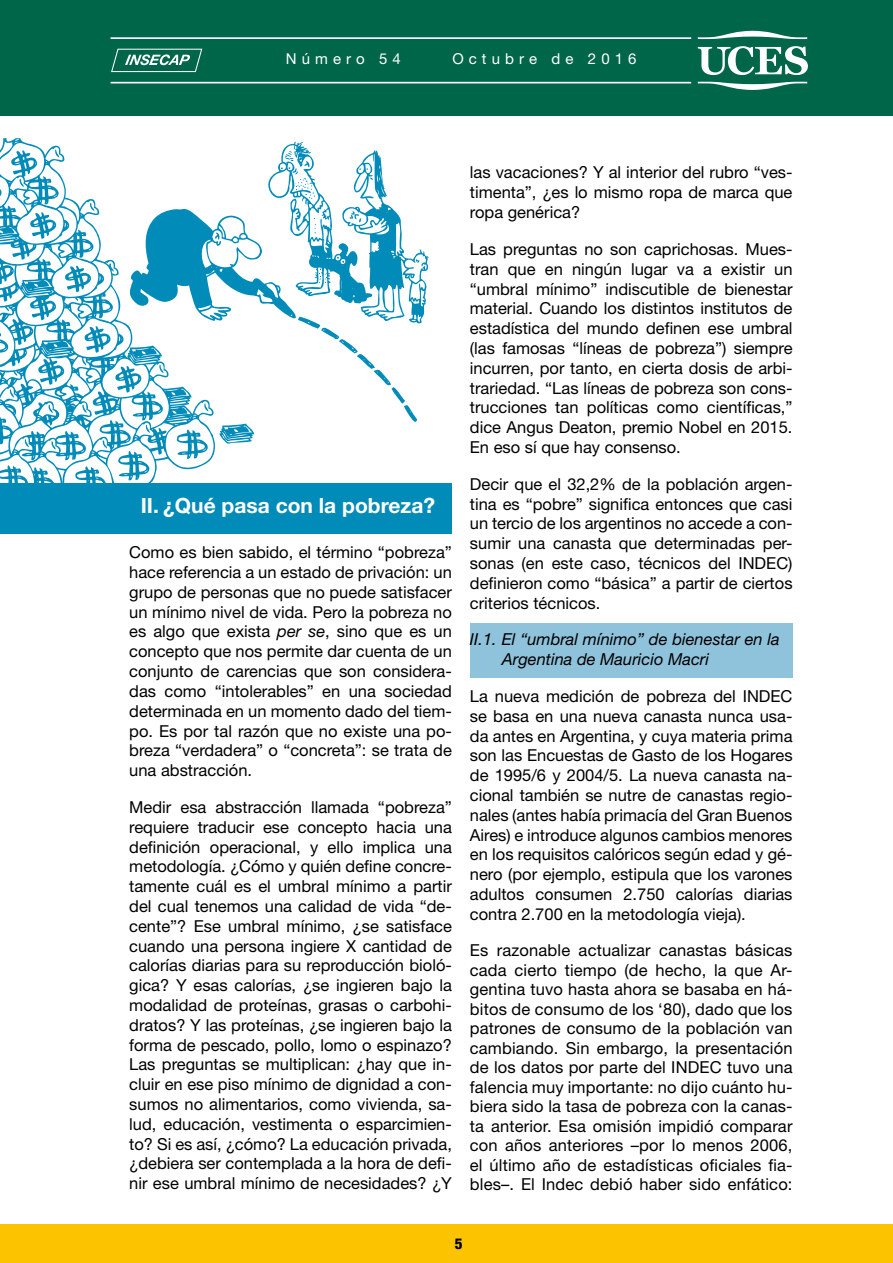
<style>
.page{position:relative;width:893px;height:1263px;background:#fff}
.page>*{position:absolute;margin:0;border:0;box-sizing:border-box;transform-origin:0 0}
.t1{font:700 21px "Helvetica Neue LT Std";color:#fff}
.t2{font:16.5px/19.8px "Helvetica Neue LT Std";color:#000;text-align:justify}
.t3{font:italic 16.5px/19.8px "Helvetica Neue LT Std";color:#000}
.t4{font:15px "Helvetica Neue LT Std";letter-spacing:.34em;color:#fff}
.t5{font:800 condensed 15px "Helvetica Neue LT Std";color:#000}
.s1{font-style:italic}
</style>
<div class="page">
<div style="left:0;top:0;width:893px;height:116px;background:#00664a"></div>
<div style="left:0;top:1225px;width:893px;height:38px;background:#fcc400"></div>
<svg style="left:111px;top:49px;width:91px;height:23px"></svg>
<svg style="left:698px;top:82px;width:109px;height:8px"></svg>
<svg style="left:698px;top:31px;width:109px;height:8px"></svg>
<svg style="left:698px;top:46px;width:110px;height:29px"></svg>
<hr style="left:111px;top:37px;width:580px;height:2px;background:#fff">
<hr style="left:111px;top:82px;width:580px;height:1px;background:#fff">
<div style="left:470px;top:623px;width:322px;height:54px;background:#8fc2db"></div>
<div style="left:0;top:483px;width:452px;height:51px;background:#008bb9"></div>
<svg style="left:0;top:138px;width:65px;height:345px"></svg>
<svg style="left:65px;top:142px;width:364px;height:341px"></svg>
<svg style="left:55px;top:150px;width:4px;height:8px"></svg>
<svg style="left:30px;top:212px;width:26px;height:27px"></svg>
<svg style="left:51px;top:441px;width:5px;height:8px"></svg>
<svg style="left:47px;top:405px;width:6px;height:8px"></svg>
<svg style="left:0;top:465px;width:28px;height:18px"></svg>
<svg style="left:24px;top:439px;width:5px;height:8px"></svg>
<svg style="left:19px;top:179px;width:5px;height:8px"></svg>
<svg style="left:9px;top:389px;width:5px;height:9px"></svg>
<svg style="left:0;top:189px;width:2px;height:7px"></svg>
<svg style="left:0;top:333px;width:9px;height:20px"></svg>
<p class="t4" style="left:286px;top:50px;width:117px">Número 54</p>
<p class="t4" style="left:452px;top:50px;width:186px">Octubre de 2016</p>
<p class="t1" style="left:141px;top:492px;width:296px">II. ¿Qué pasa con la pobreza?</p>
<p class="t2" style="left:129px;top:542px;width:324px">Como es bien sabido, el término “pobreza” hace referencia a un estado de privación: un grupo de personas que no puede satisfacer un mínimo nivel de vida. Pero la pobreza no es algo que exista <span class="s1">per se</span>, sino que es un concepto que nos permite dar cuenta de un conjunto de carencias que son considera&shy;das como “intolerables” en una sociedad determinada en un momento dado del tiem&shy;po. Es por tal razón que no existe una po&shy;breza “verdadera” o “concreta”: se trata de una abstracción.</p>
<p class="t2" style="left:129px;top:797px;width:324px">Medir esa abstracción llamada “pobreza” requiere traducir ese concepto hacia una definición operacional, y ello implica una metodología. ¿Cómo y quién define concre&shy;tamente cuál es el umbral mínimo a partir del cual tenemos una calidad de vida “de&shy;cente”? Ese umbral mínimo, ¿se satisface cuando una persona ingiere X cantidad de calorías diarias para su reproducción bioló&shy;gica? Y esas calorías, ¿se ingieren bajo la modalidad de proteínas, grasas o carbohi&shy;dratos? Y las proteínas, ¿se ingieren bajo la forma de pescado, pollo, lomo o espinazo?<br>Las preguntas se multiplican: ¿hay que in&shy;cluir en ese piso mínimo de dignidad a con&shy;sumos no alimentarios, como vivienda, sa&shy;lud, educación, vestimenta o esparcimien&shy;to? Si es así, ¿cómo? La educación privada, ¿debiera ser contemplada a la hora de defi&shy;nir ese umbral mínimo de necesidades? ¿Y</p>
<p class="t2" style="left:470px;top:162px;width:324px">las vacaciones? Y al interior del rubro “ves&shy;timenta”, ¿es lo mismo ropa de marca que ropa genérica?</p>
<p class="t2" style="left:470px;top:239px;width:324px">Las preguntas no son caprichosas. Mues&shy;tran que en ningún lugar va a existir un “umbral mínimo” indiscutible de bienestar material. Cuando los distintos institutos de estadística del mundo definen ese umbral (las famosas “líneas de pobreza”) siempre incurren, por tanto, en cierta dosis de arbi&shy;trariedad. “Las líneas de pobreza son cons&shy;trucciones tan políticas como científicas,” dice Angus Deaton, premio Nobel en 2015.<br>En eso sí que hay consenso.</p>
<p class="t2" style="left:470px;top:474px;width:324px">Decir que el 32,2% de la población argen&shy;tina es “pobre” significa entonces que casi un tercio de los argentinos no accede a con&shy;sumir una canasta que determinadas per&shy;sonas (en este caso, técnicos del INDEC) definieron como “básica” a partir de ciertos criterios técnicos.</p>
<p class="t3" style="left:502px;top:629px;width:279px;text-indent:-32px">II.1. El “umbral mínimo” de bienestar en la<br>Argentina de Mauricio Macri</p>
<p class="t2" style="left:470px;top:686px;width:324px">La nueva medición de pobreza del INDEC se basa en una nueva canasta nunca usa&shy;da antes en Argentina, y cuya materia prima son las Encuestas de Gasto de los Hogares de 1995/6 y 2004/5. La nueva canasta na&shy;cional también se nutre de canastas regio&shy;nales (antes había primacía del Gran Buenos Aires) e introduce algunos cambios menores en los requisitos calóricos según edad y gé&shy;nero (por ejemplo, estipula que los varones adultos consumen 2.750 calorías diarias contra 2.700 en la metodología vieja).</p>
<p class="t2" style="left:470px;top:940px;width:324px">Es razonable actualizar canastas básicas cada cierto tiempo (de hecho, la que Ar&shy;gentina tuvo hasta ahora se basaba en há&shy;bitos de consumo de los ‘80), dado que los patrones de consumo de la población van cambiando. Sin embargo, la presentación de los datos por parte del INDEC tuvo una falencia muy importante: no dijo cuánto hu&shy;biera sido la tasa de pobreza con la canas&shy;ta anterior. Esa omisión impidió comparar con años anteriores –por lo menos 2006, el último año de estadísticas oficiales fia&shy;bles–. El Indec debió haber sido enfático:</p>
<p class="t5" style="left:455px;top:1234px;width:9px">5</p>
</div>
